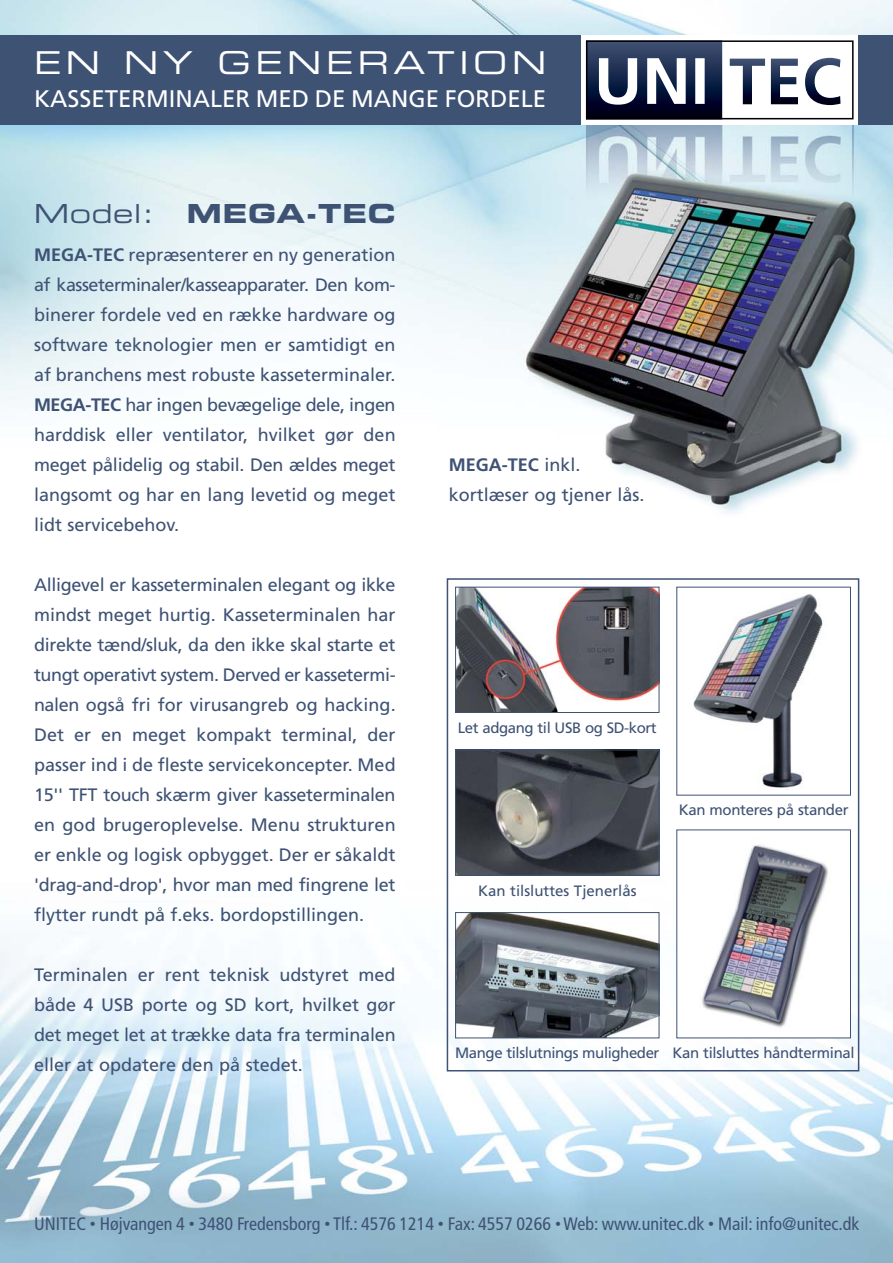
<style>
.page{position:relative;width:893px;height:1263px;background:#fff}
.page>*{position:absolute;margin:0;border:0;box-sizing:border-box;transform-origin:0 0}
.t1{font:31.5px "Eurostile Extended Two";letter-spacing:.145em;color:#fff}
.t2{font:26.25px "Eurostile Bold Extended Two";letter-spacing:.025em;color:#3e5274}
.t3{font:24px "Frutiger";color:#fff}
.t4{font:18px/30px "Frutiger";color:#3e5274;text-align:justify}
.t5{font:condensed 18px "Frutiger";color:#3e5274}
.t6{font:15px "Frutiger";letter-spacing:-.02em;color:#3e5274}
.t7{font:15px "Frutiger";color:#3e5274}
.s1{font-family:"Eurostile Extended Two"}
.s2{font-weight:700}
.s3{font-size:12px}
</style>
<div class="page">
<img style="left:0;top:0;width:892px;height:1263px">
<div style="left:446px;top:578px;width:413px;height:493px;border:2px solid #3e5274"></div>
<img style="left:457px;top:589px;width:200px;height:122px">
<div style="left:455px;top:587px;width:204px;height:126px;border:1px solid #3e5274"></div>
<img style="left:457px;top:752px;width:200px;height:122px">
<div style="left:455px;top:750px;width:204px;height:126px;border:1px solid #3e5274"></div>
<img style="left:457px;top:914px;width:200px;height:122px">
<div style="left:455px;top:912px;width:204px;height:126px;border:1px solid #3e5274"></div>
<div style="left:0;top:35px;width:892px;height:90px;background:#3e5274"></div>
<div style="left:581px;top:35px;width:277px;height:90px;background:#fff"></div>
<svg style="left:586px;top:40px;width:267px;height:79px"></svg>
<div style="left:676px;top:587px;width:174px;height:208px;background:#fff"></div>
<img style="left:693px;top:593px;width:130px;height:195px">
<div style="left:676px;top:830px;width:174px;height:208px;background:#fff"></div>
<img style="left:702px;top:845px;width:127px;height:183px">
<h1 class="t1" style="left:34px;top:51px;width:513px">EN NY GENERATION</h1>
<h3 class="t3" style="left:34px;top:89px;width:513px">KASSETERMINALER MED DE MANGE FORDELE</h3>
<h2 class="t2" style="left:34px;top:204px;width:363px"><span class="s1">Model:</span> MEGA-TEC</h2>
<p class="t4" style="left:34px;top:241px;width:363px"><span class="s2">MEGA-TEC</span> repræsenterer en ny generation af kasseterminaler/kasseapparater. Den kom&shy;binerer fordele ved en række hardware og software teknologier men er samtidigt en af branchens mest robuste kasseterminaler.<br><span class="s2">MEGA-TEC</span> har ingen bevægelige dele, ingen harddisk eller ventilator, hvilket gør den meget pålidelig og stabil. Den ældes meget langsomt og har en lang levetid og meget lidt servicebehov.</p>
<p class="t4" style="left:34px;top:571px;width:363px">Alligevel er kasseterminalen elegant og ikke mindst meget hurtig. Kasseterminalen har direkte tænd/sluk, da den ikke skal starte et tungt operativt system. Derved er kassetermi&shy;nalen også fri for virusangreb og hacking.<br>Det er en meget kompakt terminal, der passer ind i de fleste servicekoncepter. Med 15'' TFT touch skærm giver kasseterminalen en god brugeroplevelse. Menu strukturen er enkle og logisk opbygget. Der er såkaldt 'drag-and-drop', hvor man med fingrene let flytter rundt på f.eks. bordopstillingen.</p>
<p class="t4" style="left:34px;top:961px;width:363px">Terminalen er rent teknisk udstyret med både 4 USB porte og SD kort, hvilket gør det meget let at trække data fra terminalen eller at opdatere den på stedet.</p>
<p class="t4" style="left:449px;top:451px;width:197px"><span class="s2">MEGA-TEC</span> inkl. kortlæser og tjener lås.</p>
<p class="t6" style="left:458px;top:722px;width:200px">Let adgang til USB og SD-kort</p>
<p class="t7" style="left:478px;top:884px;width:160px">Kan tilsluttes Tjenerlås</p>
<p class="t6" style="left:678px;top:804px;width:171px">Kan monteres på stander</p>
<p class="t6" style="left:455px;top:1047px;width:401px">Mange tilslutnings muligheder Kan tilsluttes håndterminal</p>
<p class="t5" style="left:34px;top:1216px;width:826px">UNITEC <span class="s3">•</span> Højvangen 4 <span class="s3">•</span> 3480 Fredensborg <span class="s3">•</span> Tlf.: 4576 1214 <span class="s3">•</span> Fax: 4557 0266 <span class="s3">•</span> Web: www.unitec.dk <span class="s3">•</span> Mail: info@unitec.dk</p>
</div>
